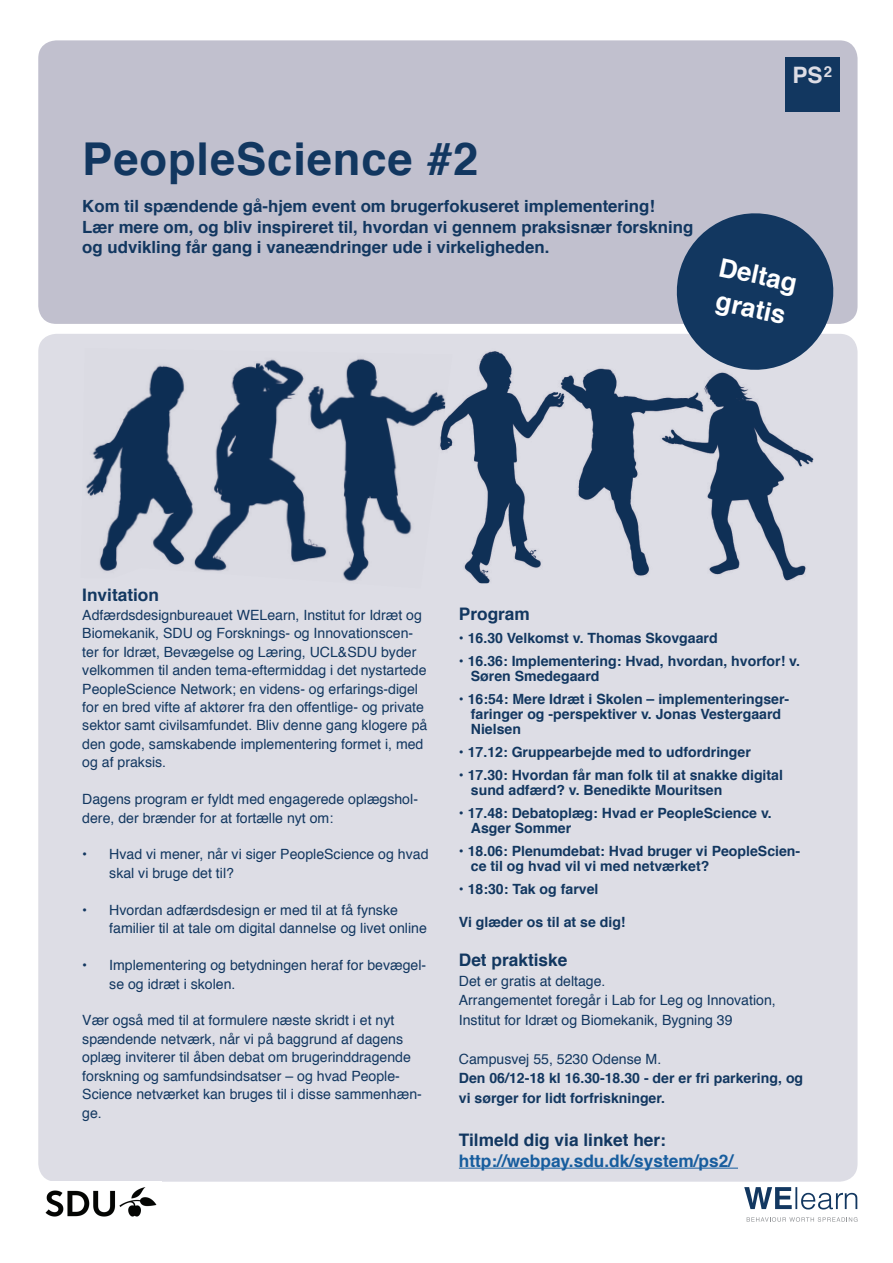
<style>
.page{position:relative;width:893px;height:1263px;background:#fff}
.page>*{position:absolute;margin:0;border:0;box-sizing:border-box;transform-origin:0 0}
.t1{font:700 45.3px "Helvetica";letter-spacing:.02em;color:#123760}
.t2{font:700 25.95px/33.8px "Helvetica";color:#fff}
.t3{font:700 22.65px "Helvetica";color:#dddde5}
.t4{font:700 17.25px "Helvetica";color:#123760}
.t5{font:700 17.25px "Helvetica";color:#175d9e}
.t6{font:700 16.8px/20.1px "Helvetica";color:#123760}
.t7{font:14.1px/18.5px "Helvetica";color:#123760}
.t8{font:700 14.1px/15px "Helvetica";color:#123760}
</style>
<div class="page">
<div style="left:38px;top:40px;width:819px;height:284px;background:#c1c0ce;border-radius:18px"></div>
<div style="left:38px;top:334px;width:819px;height:848px;background:#dddde5;border-radius:18px"></div>
<hr style="left:459px;top:1168px;width:279px;height:1px;background:#175d9e">
<img style="left:45px;top:1187px;width:112px;height:30px">
<div style="left:785px;top:58px;width:55px;height:54px;background:#123760"></div>
<img style="left:86px;top:358px;width:351px;height:223px">
<img style="left:437px;top:351px;width:377px;height:232px">
<svg style="left:670px;top:213px;width:164px;height:164px"></svg>
<svg style="left:744px;top:1187px;width:113px;height:22px"></svg>
<svg style="left:747px;top:1217px;width:110px;height:5px"></svg>
<h3 class="t3" style="left:792px;top:56px;width:41px">PS<sup>2</sup></h3>
<h1 class="t1" style="left:82px;top:122px;width:398px">PeopleScience #2</h1>
<p class="t6" style="left:82px;top:197px;width:613px">Kom til spændende gå-hjem event om brugerfokuseret implementering!<br>Lær mere om, og bliv inspireret til, hvordan vi gennem praksisnær forskning og udvikling får gang i vaneændringer ude i virkeligheden.</p>
<h2 class="t2" style="left:723px;top:250px;width:81px;rotate:12deg">Deltag gratis</h2>
<p class="t4" style="left:82px;top:581px;width:78px">Invitation</p>
<p class="t7" style="left:82px;top:606px;width:347px">Adfærdsdesignbureauet WELearn, Institut for Idræt og Biomekanik, SDU og Forsknings- og Innovationscen&shy;ter for Idræt, Bevægelse og Læring, UCL&amp;SDU byder velkommen til anden tema-eftermiddag i det nystartede PeopleScience Network; en videns- og erfarings-digel for en bred vifte af aktører fra den offentlige- og private sektor samt civilsamfundet. Bliv denne gang klogere på den gode, samskabende implementering formet i, med og af praksis.</p>
<p class="t7" style="left:82px;top:790px;width:337px">Dagens program er fyldt med engagerede oplægshol&shy;dere, der brænder for at fortælle nyt om:</p>
<p class="t7" style="left:109px;top:846px;width:321px;text-indent:-27px">• Hvad vi mener, når vi siger PeopleScience og hvad skal vi bruge det til?</p>
<p class="t7" style="left:109px;top:901px;width:319px;text-indent:-27px">• Hvordan adfærdsdesign er med til at få fynske familier til at tale om digital dannelse og livet online</p>
<p class="t7" style="left:109px;top:956px;width:318px;text-indent:-27px">• Implementering og betydningen heraf for bevægel&shy;se og idræt i skolen.</p>
<p class="t7" style="left:82px;top:1012px;width:341px">Vær også med til at formulere næste skridt i et nyt spændende netværk, når vi på baggrund af dagens oplæg inviterer til åben debat om brugerinddragende forskning og samfundsindsatser – og hvad People-Science netværket kan bruges til i disse sammenhæn&shy;ge.</p>
<p class="t4" style="left:459px;top:600px;width:73px">Program</p>
<p class="t8" style="left:459px;top:630px;width:260px">• 16.30 Velkomst v. Thomas Skovgaard</p>
<p class="t8" style="left:471px;top:653px;width:331px;text-indent:-12px">• 16.36: Implementering: Hvad, hvordan, hvorfor! v.<br>Søren Smedegaard</p>
<p class="t8" style="left:471px;top:691px;width:320px;text-indent:-12px">• 16:54: Mere Idræt i Skolen – implementeringser&shy;faringer og -perspektiver v. Jonas Vestergaard<br>Nielsen</p>
<p class="t8" style="left:459px;top:744px;width:293px">• 17.12: Gruppearbejde med to udfordringer</p>
<p class="t8" style="left:471px;top:767px;width:314px;text-indent:-12px">• 17.30: Hvordan får man folk til at snakke digital sund adfærd? v. Benedikte Mouritsen</p>
<p class="t8" style="left:471px;top:805px;width:302px;text-indent:-12px">• 17.48: Debatoplæg: Hvad er PeopleScience v.<br>Asger Sommer</p>
<p class="t8" style="left:471px;top:843px;width:331px;text-indent:-12px">• 18.06: Plenumdebat: Hvad bruger vi PeopleScien&shy;ce til og hvad vil vi med netværket?</p>
<p class="t8" style="left:459px;top:881px;width:141px">• 18:30: Tak og farvel</p>
<p class="t8" style="left:459px;top:915px;width:168px">Vi glæder os til at se dig!</p>
<p class="t4" style="left:459px;top:946px;width:110px">Det praktiske</p>
<p class="t7" style="left:459px;top:971px;width:318px;line-height:19.5px">Det er gratis at deltage.<br>Arrangementet foregår i Lab for Leg og Innovation,<br>Institut for Idræt og Biomekanik, Bygning 39</p>
<p class="t7" style="left:459px;top:1050px;width:204px">Campusvej 55, 5230 Odense M.</p>
<p class="t8" style="left:459px;top:1069px;width:346px;line-height:19.5px">Den 06/12-18 kl 16.30-18.30 - der er fri parkering, og vi sørger for lidt forfriskninger.</p>
<p class="t4" style="left:459px;top:1126px;width:209px">Tilmeld dig via linket her:</p>
<p class="t5" style="left:459px;top:1147px;width:276px">http://webpay.sdu.dk/system/ps2/</p>
</div>
